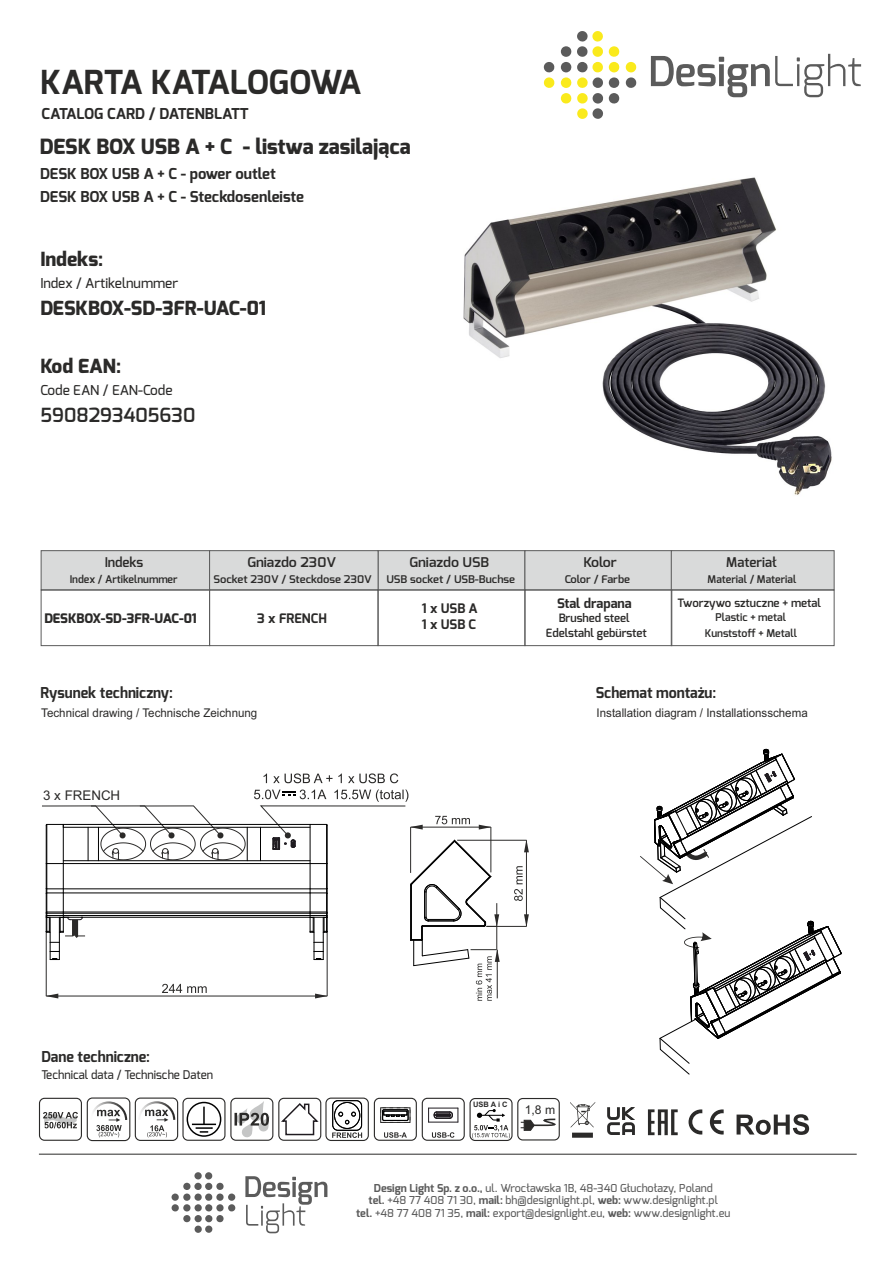
<style>
.page{position:relative;width:893px;height:1263px;background:#fff}
.page>*{position:absolute;margin:0;border:0;box-sizing:border-box;transform-origin:0 0}
.t1{font:700 33px "Exo";letter-spacing:-.005em;color:#2b2a29}
.t2{font:800 21px "Exo";color:#2b2a29}
.t3{font:800 19.5px "Exo";color:#2b2a29}
.t4{font:600 19.5px "Exo";color:#2b2a29}
.t5{font:700 15px/23.9px "Exo";color:#2b2a29}
.t6{font:700 15px "Exo";color:#2b2a29;scale:.96 1}
.t7{font:500 13.65px "Exo";color:#2b2a29}
.t8{font:600 13.5px "Exo";color:#2b2a29;scale:1.06 1}
.t9{font:600 13.5px "Exo";color:#2b2a29}
.t10{font:13.35px "Arial";color:#2b2a29}
.t11{font:700 13.2px/17px "Exo";color:#2b2a29}
.t12{font:800 13.2px "Exo";color:#2b2a29}
.t13{font:12.15px "Arial";color:#2b2a29}
.t14{font:12px "Arial";color:#2b2a29;scale:.96 1}
.t15{font:500 12px "Exo";color:#2b2a29;scale:.96 1}
.t16{font:600 11.55px "Exo";color:#2b2a29}
.t17{font:500 10.95px/12.6px "Exo";color:#5b5b5b;text-align:center}
.t18{font:600 10.65px/15.9px "Exo";color:#2b2a29;text-align:center}
.t19{font:600 10.65px "Exo";color:#2b2a29;scale:1.06 1}
.t20{font:700 7.5px "Arial";color:#2b2a29}
.s1{font-weight:700}
</style>
<div class="page">
<svg style="left:544px;top:62px;width:11px;height:26px"></svg>
<svg style="left:626px;top:62px;width:11px;height:26px"></svg>
<svg style="left:561px;top:31px;width:59px;height:88px"></svg>
<svg style="left:651px;top:54px;width:210px;height:43px"></svg>
<svg style="left:172px;top:1172px;width:64px;height:61px"></svg>
<svg style="left:245px;top:1176px;width:82px;height:57px"></svg>
<svg style="left:264px;top:773px;width:134px;height:10px"></svg>
<hr style="left:457px;top:840px;width:69px;height:1px;background:#2b2a29">
<hr style="left:486px;top:926px;width:40px;height:1px;background:#2b2a29">
<hr style="left:526px;top:840px;width:1px;height:86px;background:#2b2a29">
<svg style="left:524px;top:914px;width:5px;height:13px"></svg>
<svg style="left:524px;top:839px;width:5px;height:13px"></svg>
<svg style="left:514px;top:866px;width:9px;height:35px"></svg>
<svg style="left:41px;top:550px;width:793px;height:40px;background:#d2d3d3"></svg>
<img style="left:463px;top:177px;width:369px;height:318px">
<hr style="left:46px;top:931px;width:1px;height:65px;background:#2b2a29">
<hr style="left:46px;top:996px;width:281px;height:1px;background:#2b2a29">
<svg style="left:45px;top:993px;width:13px;height:5px"></svg>
<svg style="left:162px;top:984px;width:45px;height:9px"></svg>
<hr style="left:247px;top:827px;width:1px;height:34px;background:#000">
<hr style="left:63px;top:860px;width:247px;height:1px;background:#000">
<hr style="left:63px;top:863px;width:247px;height:1px;background:#000">
<hr style="left:63px;top:888px;width:247px;height:1px;background:#000">
<hr style="left:63px;top:912px;width:247px;height:1px;background:#000">
<hr style="left:63px;top:913px;width:247px;height:1px;background:#000">
<hr style="left:63px;top:915px;width:247px;height:1px;background:#000">
<hr style="left:63px;top:917px;width:247px;height:1px;background:#000">
<hr style="left:63px;top:893px;width:247px;height:1px;background:#000">
<hr style="left:63px;top:824px;width:247px;height:1px;background:#000">
<hr style="left:63px;top:827px;width:247px;height:1px;background:#000">
<svg style="left:42px;top:805px;width:204px;height:155px"></svg>
<svg style="left:254px;top:789px;width:246px;height:212px"></svg>
<div style="left:41px;top:590px;width:169px;height:56px;border:1px solid #5b5b5b"></div>
<div style="left:378px;top:590px;width:147px;height:56px;border:1px solid #5b5b5b"></div>
<div style="left:525px;top:590px;width:147px;height:56px;border:1px solid #5b5b5b"></div>
<div style="left:209px;top:590px;width:169px;height:56px;border:1px solid #5b5b5b"></div>
<div style="left:671px;top:590px;width:163px;height:56px;border:1px solid #5b5b5b"></div>
<hr style="left:39px;top:1154px;width:818px;height:1px;background:#2b2a29">
<svg style="left:737px;top:1114px;width:72px;height:21px"></svg>
<svg style="left:688px;top:1109px;width:14px;height:25px"></svg>
<svg style="left:710px;top:1109px;width:14px;height:25px"></svg>
<svg style="left:607px;top:1107px;width:28px;height:28px"></svg>
<svg style="left:280px;top:1100px;width:39px;height:36px"></svg>
<div style="left:278px;top:1098px;width:43px;height:43px;border:1px solid #2b2a29;border-radius:5px"></div>
<div style="left:230px;top:1098px;width:43px;height:43px;border:1px solid #2b2a29;border-radius:5px"></div>
<svg style="left:234px;top:1101px;width:36px;height:37px"></svg>
<div style="left:39px;top:1098px;width:43px;height:43px;border:1px solid #2b2a29;border-radius:5px"></div>
<svg style="left:43px;top:1112px;width:35px;height:16px"></svg>
<div style="left:182px;top:1098px;width:43px;height:43px;border:1px solid #2b2a29;border-radius:5px"></div>
<div style="left:187px;top:1102px;width:34px;height:35px;border:1px solid #000;border-radius:50%"></div>
<hr style="left:192px;top:1123px;width:24px;height:2px;background:#000">
<svg style="left:196px;top:1106px;width:16px;height:27px"></svg>
<div style="left:469px;top:1098px;width:44px;height:43px;border:1px solid #2b2a29;border-radius:5px"></div>
<svg style="left:472px;top:1109px;width:38px;height:29px"></svg>
<div style="left:422px;top:1098px;width:43px;height:43px;border:1px solid #2b2a29;border-radius:5px"></div>
<svg style="left:432px;top:1132px;width:22px;height:6px"></svg>
<svg style="left:428px;top:1108px;width:31px;height:15px"></svg>
<div style="left:374px;top:1098px;width:43px;height:43px;border:1px solid #2b2a29;border-radius:5px"></div>
<svg style="left:384px;top:1132px;width:23px;height:6px"></svg>
<div style="left:382px;top:1109px;width:26px;height:11px;border:1px solid #000"></div>
<svg style="left:386px;top:1115px;width:19px;height:1px"></svg>
<div style="left:383px;top:1111px;width:24px;height:4px;border:1px solid #000"></div>
<div style="left:380px;top:1107px;width:30px;height:15px;border:1px solid #2b2a29"></div>
<div style="left:517px;top:1098px;width:43px;height:42px;border:1px solid #2b2a29;border-radius:5px"></div>
<svg style="left:521px;top:1102px;width:74px;height:36px"></svg>
<div style="left:325px;top:1097px;width:44px;height:44px;border:1px solid #2b2a29;border-radius:5px"></div>
<div style="left:333px;top:1100px;width:29px;height:30px;border:1px solid #000;border-radius:5px"></div>
<div style="left:334px;top:1102px;width:26px;height:27px;border:1px solid #000;border-radius:50%"></div>
<svg style="left:339px;top:1112px;width:17px;height:12px"></svg>
<svg style="left:332px;top:1132px;width:30px;height:6px"></svg>
<div style="left:87px;top:1097px;width:43px;height:44px;border:1px solid #2b2a29;border-radius:5px"></div>
<div style="left:135px;top:1097px;width:43px;height:44px;border:1px solid #2b2a29;border-radius:5px"></div>
<svg style="left:93px;top:1101px;width:34px;height:36px"></svg>
<svg style="left:139px;top:1101px;width:36px;height:36px"></svg>
<svg style="left:648px;top:1109px;width:30px;height:26px"></svg>
<svg style="left:640px;top:749px;width:202px;height:325px"></svg>
<h1 class="t1" style="left:40px;top:68px;width:322px">KARTA KATALOGOWA</h1>
<h3 class="t5" style="left:41px;top:103px;width:209px">CATALOG CARD / DATENBLATT</h3>
<h2 class="t2" style="left:40px;top:137px;width:372px">DESK BOX USB A + C - listwa zasilająca</h2>
<h3 class="t5" style="left:40px;top:162px;width:265px">DESK BOX USB A + C - power outlet<br>DESK BOX USB A + C - Steckdosenleiste</h3>
<h3 class="t3" style="left:40px;top:250px;width:64px">Indeks:</h3>
<p class="t7" style="left:40px;top:277px;width:139px">Index / Artikelnummer</p>
<h3 class="t3" style="left:40px;top:299px;width:227px">DESKBOX-SD-3FR-UAC-01</h3>
<h3 class="t3" style="left:40px;top:357px;width:82px">Kod EAN:</h3>
<p class="t7" style="left:40px;top:384px;width:134px">Code EAN / EAN-Code</p>
<h3 class="t4" style="left:40px;top:406px;width:156px">5908293405630</h3>
<p class="t9" style="left:105px;top:556px;width:40px">Indeks</p>
<p class="t18" style="left:70px;top:572px;width:109px">Index / Artikelnummer</p>
<p class="t8" style="left:247px;top:556px;width:85px">Gniazdo 230V</p>
<p class="t19" style="left:214px;top:575px;width:151px">Socket 230V / Steckdose 230V</p>
<p class="t8" style="left:409px;top:556px;width:77px">Gniazdo USB</p>
<p class="t19" style="left:386px;top:575px;width:123px">USB socket / USB-Buchse</p>
<p class="t8" style="left:583px;top:556px;width:33px">Kolor</p>
<p class="t19" style="left:565px;top:575px;width:63px">Color / Farbe</p>
<p class="t9" style="left:726px;top:556px;width:52px">Materiał</p>
<p class="t18" style="left:708px;top:572px;width:90px">Material / Material</p>
<p class="t11" style="left:557px;top:595px;width:76px">Stal drapana</p>
<p class="t16" style="left:546px;top:628px;width:103px">Edelstahl gebürstet</p>
<p class="t12" style="left:44px;top:612px;width:154px">DESKBOX-SD-3FR-UAC-01</p>
<p class="t11" style="left:257px;top:610px;width:71px">3 x FRENCH</p>
<p class="t11" style="left:422px;top:600px;width:57px">1 x USB A<br>1 x USB C</p>
<p class="t16" style="left:678px;top:598px;width:145px">Tworzywo sztuczne + metal</p>
<p class="t18" style="left:705px;top:610px;width:94px">Plastic + metal<br>Kunststoff + Metall</p>
<p class="t16" style="left:559px;top:613px;width:73px">Brushed steel</p>
<h3 class="t6" style="left:40px;top:686px;width:140px">Rysunek techniczny:</h3>
<h3 class="t6" style="left:596px;top:686px;width:127px">Schemat montażu:</h3>
<p class="t14" style="left:41px;top:708px;width:227px">Technical drawing / Technische Zeichnung</p>
<p class="t14" style="left:597px;top:708px;width:221px">Installation diagram / Installationsschema</p>
<p class="t10" style="left:43px;top:790px;width:79px">3 x FRENCH</p>
<h3 class="t6" style="left:41px;top:1050px;width:115px">Dane techniczne:</h3>
<p class="t15" style="left:41px;top:1070px;width:180px">Technical data / Technische Daten</p>
<p class="t20" style="left:473px;top:1101px;width:36px">USB A i C</p>
<p class="t13" style="left:525px;top:1105px;width:32px">1,8 m</p>
<p class="t17" style="left:356px;top:1182px;width:376px"><span class="s1">Design Light Sp. z o.o.,</span> ul. Wrocławska 1B, 48-340 Głuchołazy, Poland<br><span class="s1">tel.</span> +48 77 408 71 30, <span class="s1">mail:</span> bh@designlight.pl, <span class="s1">web:</span> www.designlight.pl<br><span class="s1">tel.</span> +48 77 408 71 35, <span class="s1">mail:</span> export@designlight.eu, <span class="s1">web:</span> www.designlight.eu</p>
</div>
